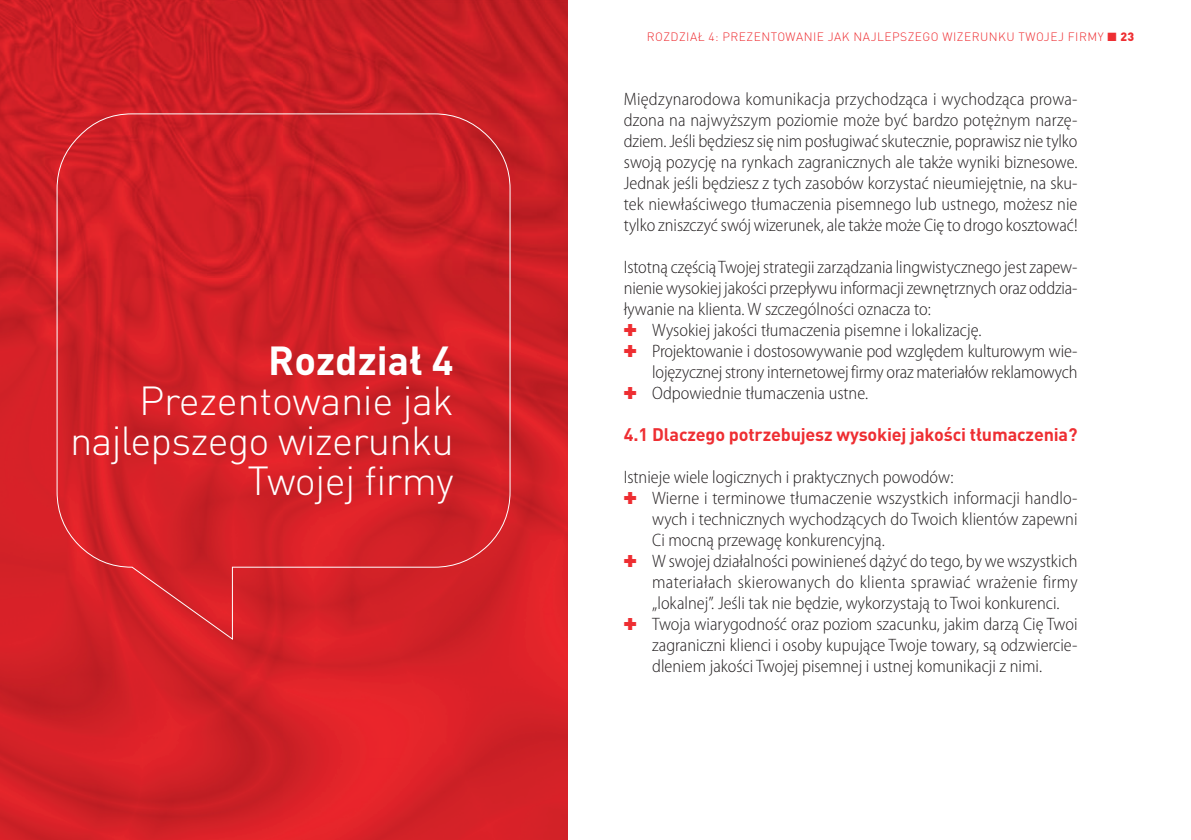
<style>
.page{position:relative;width:1191px;height:840px;background:#fff}
.page>*{position:absolute;margin:0;border:0;box-sizing:border-box;transform-origin:0 0}
.t1{font:300 40px/40px "DIN Pro";letter-spacing:-.02em;color:#fff;text-align:right}
.t2{font:700 40px "DIN Pro";color:#fff}
.t3{font:300 semi-condensed 18px/21px "Myriad Pro";color:#231f20;text-align:justify}
.t4{font:700 18px "DIN Pro";letter-spacing:-.01em;color:#ee2e32}
.t5{font:300 12px "DIN Pro";letter-spacing:.04em;color:#ee2e32}
.s1{font-weight:900}
.s2{color:#ee2e32}
</style>
<div class="page">
<img style="left:0;top:0;width:567px;height:839px">
<svg style="left:56px;top:113px;width:455px;height:527px;background:#d12128"></svg>
<h1 class="t2" style="left:268px;top:346px;width:187px">Rozdział 4</h1>
<h1 class="t1" style="left:70px;top:386px;width:385px">Prezentowanie jak najlepszego wizerunku<br>Twojej firmy</h1>
<p class="t5" style="left:646px;top:33px;width:489px">ROZDZIAŁ 4: PREZENTOWANIE JAK NAJLEPSZEGO WIZERUNKU TWOJEJ FIRMY ■ <span class="s1">23</span></p>
<p class="t3" style="left:624px;top:90px;width:455px">Międzynarodowa komunikacja przychodząca i wychodząca prowa&shy;dzona na najwyższym poziomie może być bardzo potężnym narzę&shy;dziem. Jeśli będziesz się nim posługiwać skutecznie, poprawisz nie tylko swoją pozycję na rynkach zagranicznych ale także wyniki biznesowe.<br>Jednak jeśli będziesz z tych zasobów korzystać nieumiejętnie, na sku&shy;tek niewłaściwego tłumaczenia pisemnego lub ustnego, możesz nie tylko zniszczyć swój wizerunek, ale także może Cię to drogo kosztować!</p>
<p class="t3" style="left:624px;top:258px;width:455px">Istotną częścią Twojej strategii zarządzania lingwistycznego jest zapew-</p>
<p class="t3" style="left:624px;top:279px;width:455px">nienie wysokiej jakości przepływu informacji zewnętrznych oraz oddzia-</p>
<p class="t3" style="left:624px;top:300px;width:308px">ływanie na klienta. W szczególności oznacza to:</p>
<p class="t3" style="left:624px;top:321px;width:359px"><span class="s2">✚</span> Wysokiej jakości tłumaczenia pisemne i lokalizację.</p>
<p class="t3" style="left:624px;top:342px;width:455px"><span class="s2">✚</span> Projektowanie i dostosowywanie pod względem kulturowym wie-</p>
<p class="t3" style="left:652px;top:363px;width:427px">lojęzycznej strony internetowej firmy oraz materiałów reklamowych</p>
<p class="t3" style="left:624px;top:384px;width:246px"><span class="s2">✚</span> Odpowiednie tłumaczenia ustne.</p>
<p class="t4" style="left:624px;top:428px;width:455px">4.1 Dlaczego potrzebujesz wysokiej jakości tłumaczenia?</p>
<p class="t3" style="left:624px;top:468px;width:331px">Istnieje wiele logicznych i praktycznych powodów:</p>
<p class="t3" style="left:624px;top:489px;width:455px"><span class="s2">✚</span> Wierne i terminowe tłumaczenie wszystkich informacji handlo-</p>
<p class="t3" style="left:652px;top:510px;width:427px">wych i technicznych wychodzących do Twoich klientów zapewni</p>
<p class="t3" style="left:652px;top:531px;width:234px">Ci mocną przewagę konkurencyjną.</p>
<p class="t3" style="left:624px;top:552px;width:455px"><span class="s2">✚</span> W swojej działalności powinieneś dążyć do tego, by we wszystkich</p>
<p class="t3" style="left:652px;top:573px;width:427px">materiałach skierowanych do klienta sprawiać wrażenie firmy</p>
<p class="t3" style="left:652px;top:594px;width:409px">„lokalnej”. Jeśli tak nie będzie, wykorzystają to Twoi konkurenci.</p>
<p class="t3" style="left:624px;top:615px;width:455px"><span class="s2">✚</span> Twoja wiarygodność oraz poziom szacunku, jakim darzą Cię Twoi</p>
<p class="t3" style="left:652px;top:636px;width:427px">zagraniczni klienci i osoby kupujące Twoje towary, są odzwiercie-</p>
<p class="t3" style="left:652px;top:657px;width:391px">dleniem jakości Twojej pisemnej i ustnej komunikacji z nimi.</p>
</div>
